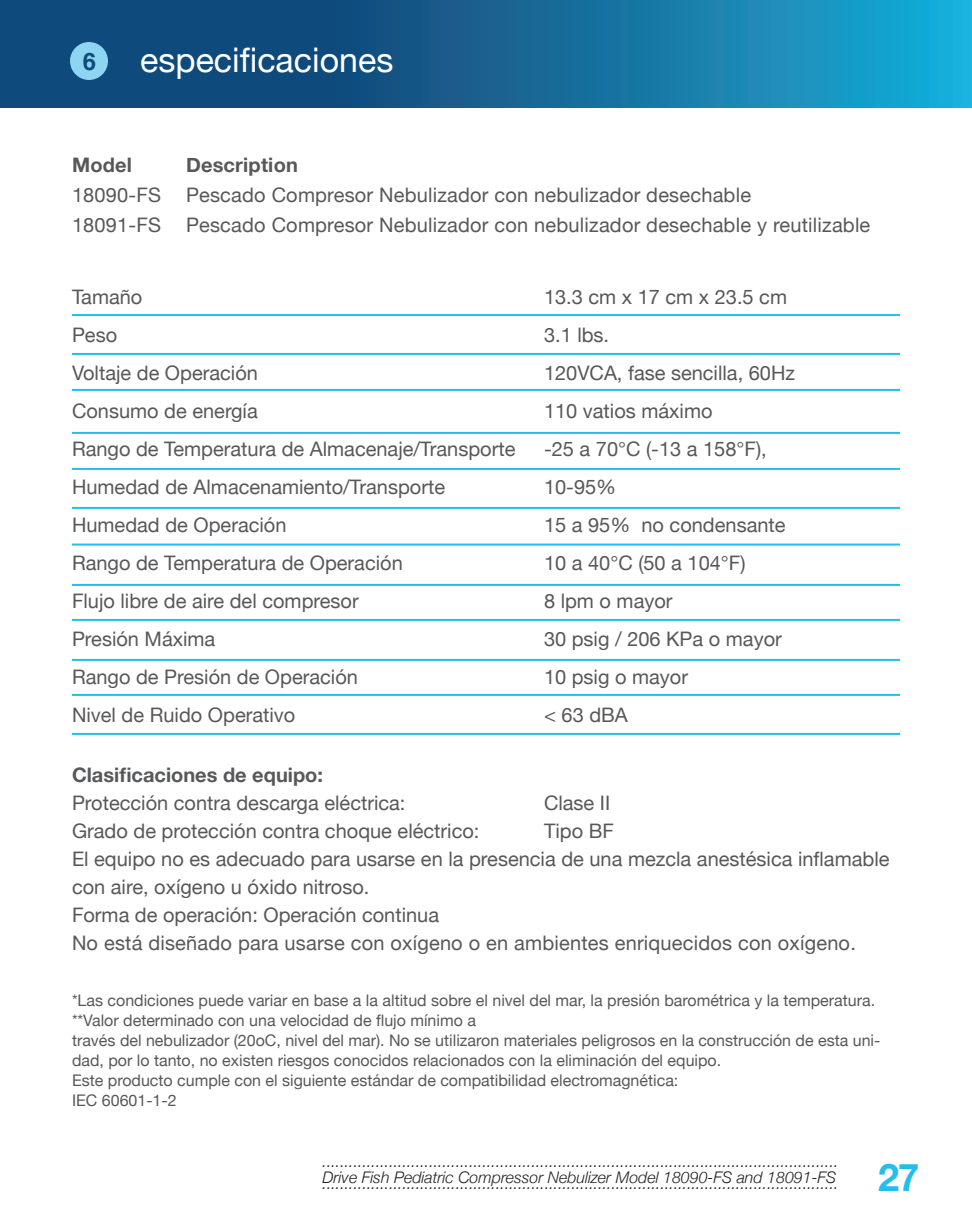
<style>
.page{position:relative;width:972px;height:1224px;background:#fff}
.page>*{position:absolute;margin:0;border:0;box-sizing:border-box;transform-origin:0 0}
.t1{font:700 38px "Helvetica Neue";color:#23beea}
.t2{font:34px "Helvetica Neue";color:#fff}
.t3{font:700 24px "Helvetica";color:#0e4a7c}
.t4{font:20px/28px "Helvetica Neue";color:#57585a}
.t5{font:700 20px "Helvetica Neue";color:#57585a}
.t6{font:16px/20px "Helvetica Neue";color:#57585a}
.t7{font:italic 300 16px/16px "Helvetica Neue";color:#231f20}
</style>
<div class="page">
<svg style="left:0;top:0;width:972px;height:108px;background:#146a99"></svg>
<div style="left:70px;top:42px;width:38px;height:38px;background:#8dd5f1;border-radius:50%"></div>
<hr style="left:72px;top:353px;width:828px;height:2px;background:#23beea">
<hr style="left:72px;top:507px;width:828px;height:2px;background:#23beea">
<hr style="left:72px;top:432px;width:828px;height:2px;background:#23beea">
<hr style="left:72px;top:468px;width:828px;height:2px;background:#23beea">
<hr style="left:72px;top:584px;width:828px;height:2px;background:#23beea">
<hr style="left:72px;top:619px;width:828px;height:2px;background:#23beea">
<hr style="left:72px;top:659px;width:828px;height:2px;background:#23beea">
<hr style="left:72px;top:694px;width:828px;height:2px;background:#23beea">
<hr style="left:72px;top:544px;width:828px;height:2px;background:#23beea">
<hr style="left:72px;top:389px;width:828px;height:2px;background:#23beea">
<hr style="left:72px;top:314px;width:828px;height:2px;background:#23beea">
<hr style="left:72px;top:733px;width:828px;height:2px;background:#23beea">
<p class="t3" style="left:83px;top:43px;width:15px">6</p>
<p class="t2" style="left:140px;top:31px;width:255px">especificaciones</p>
<p class="t5" style="left:72px;top:147px;width:62px">Model</p>
<p class="t5" style="left:186px;top:147px;width:113px">Description</p>
<p class="t4" style="left:72px;top:180px;width:681px">18090-FS Pescado Compresor Nebulizador con nebulizador desechable</p>
<p class="t4" style="left:72px;top:210px;width:800px">18091-FS Pescado Compresor Nebulizador con nebulizador desechable y reutilizable</p>
<p class="t4" style="left:72px;top:281px;width:72px">Tamaño</p>
<p class="t4" style="left:544px;top:281px;width:245px">13.3 cm x 17 cm x 23.5 cm</p>
<p class="t4" style="left:72px;top:319px;width:47px">Peso</p>
<p class="t4" style="left:544px;top:319px;width:67px">3.1 lbs.</p>
<p class="t4" style="left:72px;top:357px;width:187px">Voltaje de Operación</p>
<p class="t4" style="left:544px;top:357px;width:253px">120VCA, fase sencilla, 60Hz</p>
<p class="t4" style="left:72px;top:395px;width:187px">Consumo de energía</p>
<p class="t4" style="left:544px;top:395px;width:170px">110 vatios máximo</p>
<p class="t4" style="left:72px;top:433px;width:445px">Rango de Temperatura de Almacenaje/Transporte</p>
<p class="t4" style="left:544px;top:433px;width:224px">-25 a 70°C (-13 a 158°F),</p>
<p class="t4" style="left:72px;top:471px;width:375px">Humedad de Almacenamiento/Transporte</p>
<p class="t4" style="left:544px;top:471px;width:74px">10-95%</p>
<p class="t4" style="left:72px;top:509px;width:216px">Humedad de Operación</p>
<p class="t4" style="left:544px;top:509px;width:243px">15 a 95% no condensante</p>
<p class="t4" style="left:72px;top:547px;width:332px">Rango de Temperatura de Operación</p>
<p class="t4" style="left:544px;top:547px;width:203px">10 a 40°C (50 a 104°F)</p>
<p class="t4" style="left:72px;top:585px;width:288px">Flujo libre de aire del compresor</p>
<p class="t4" style="left:544px;top:585px;width:130px">8 lpm o mayor</p>
<p class="t4" style="left:72px;top:623px;width:145px">Presión Máxima</p>
<p class="t4" style="left:544px;top:623px;width:239px">30 psig / 206 KPa o mayor</p>
<p class="t4" style="left:72px;top:661px;width:287px">Rango de Presión de Operación</p>
<p class="t4" style="left:544px;top:661px;width:146px">10 psig o mayor</p>
<p class="t4" style="left:72px;top:699px;width:225px">Nivel de Ruido Operativo</p>
<p class="t4" style="left:544px;top:699px;width:85px">&lt; 63 dBA</p>
<p class="t5" style="left:72px;top:757px;width:253px">Clasificaciones de equipo:</p>
<p class="t4" style="left:72px;top:787px;width:335px">Protección contra descarga eléctrica:</p>
<p class="t4" style="left:544px;top:787px;width:68px">Clase II</p>
<p class="t4" style="left:72px;top:815px;width:409px">Grado de protección contra choque eléctrico:</p>
<p class="t4" style="left:544px;top:815px;width:71px">Tipo BF</p>
<p class="t4" style="left:72px;top:843px;width:819px">El equipo no es adecuado para usarse en la presencia de una mezcla anestésica inflamable con aire, oxígeno u óxido nitroso.</p>
<p class="t4" style="left:72px;top:899px;width:369px">Forma de operación: Operación continua</p>
<p class="t4" style="left:72px;top:927px;width:785px">No está diseñado para usarse con oxígeno o en ambientes enriquecidos con oxígeno.</p>
<p class="t6" style="left:72px;top:989px;width:805px">*Las condiciones puede variar en base a la altitud sobre el nivel del mar, la presión barométrica y la temperatura.</p>
<p class="t6" style="left:72px;top:1009px;width:405px">**Valor determinado con una velocidad de flujo mínimo a</p>
<p class="t6" style="left:72px;top:1029px;width:810px">través del nebulizador (20oC, nivel del mar). No se utilizaron materiales peligrosos en la construcción de esta uni&shy;dad, por lo tanto, no existen riesgos conocidos relacionados con la eliminación del equipo.</p>
<p class="t6" style="left:72px;top:1069px;width:608px">Este producto cumple con el siguiente estándar de compatibilidad electromagnética:</p>
<p class="t6" style="left:72px;top:1089px;width:106px">IEC 60601-1-2</p>
<p class="t7" style="left:323px;top:1153px;width:517px">....................................................................................................................<br>Drive Fish Pediatric Compressor Nebulizer Model 18090-FS and 18091-FS</p>
<p class="t7" style="left:323px;top:1175px;width:517px">....................................................................................................................</p>
<h1 class="t1" style="left:878px;top:1143px;width:43px">27</h1>
</div>
